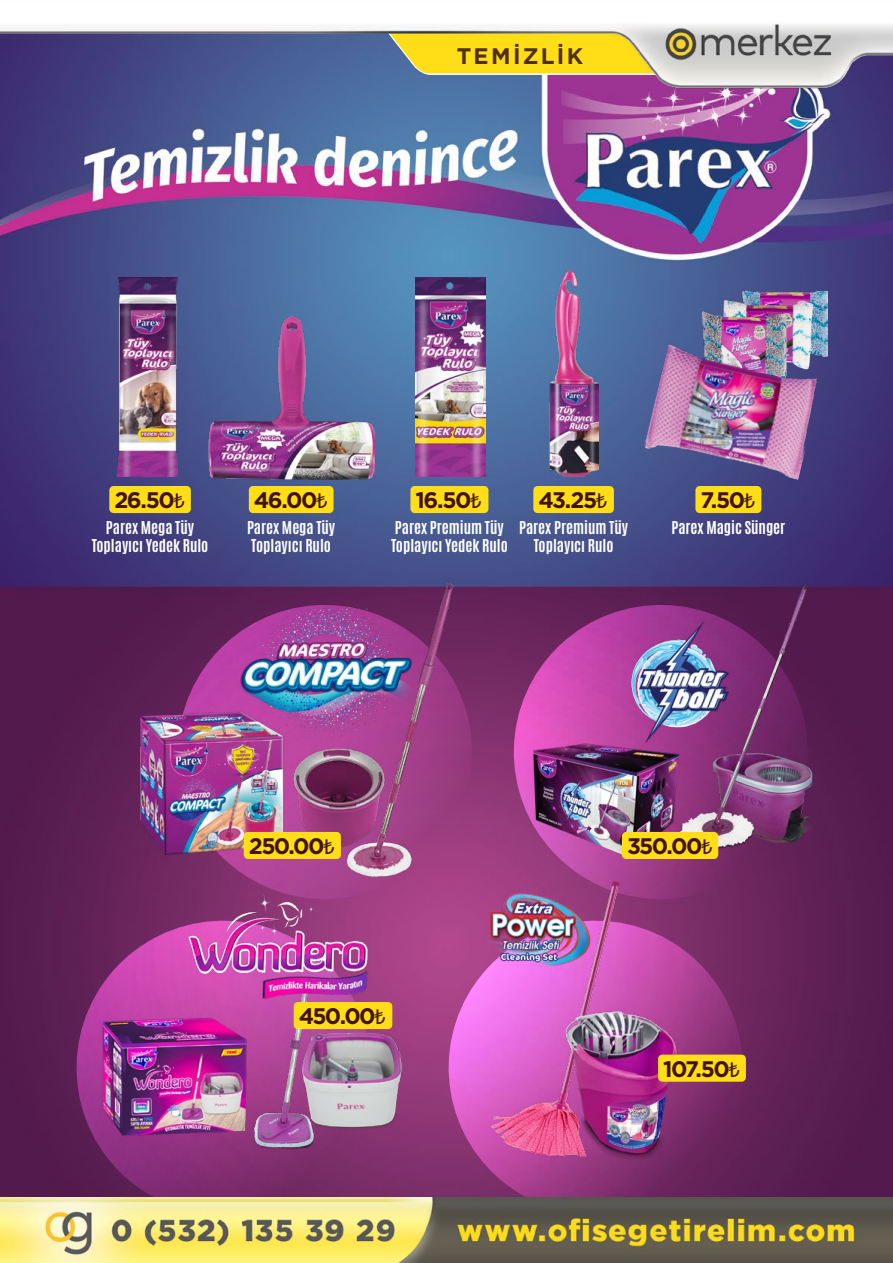
<style>
.page{position:relative;width:893px;height:1263px;background:#fff}
.page>*{position:absolute;margin:0;border:0;box-sizing:border-box;transform-origin:0 0}
.t1{font:700 22.5px "Gotham";letter-spacing:-.07em;color:#421400}
.t2{font:700 22.5px "Gotham";letter-spacing:.105em;color:#512f13}
.t3{font:700 15px/18px "Antonio";color:#fff;text-align:center}
.s1{font-family:"Myriad Pro";font-weight:400}
</style>
<div class="page">
<img style="left:0;top:89px;width:893px;height:1108px">
<svg style="left:429px;top:588px;width:60px;height:328px;background:#8a3472"></svg>
<svg style="left:497px;top:588px;width:328px;height:328px;background:#752b64"></svg>
<svg style="left:59px;top:903px;width:329px;height:294px;background:#6b255f"></svg>
<svg style="left:431px;top:903px;width:329px;height:294px;background:#8b3578"></svg>
<img style="left:117px;top:278px;width:60px;height:199px">
<img style="left:208px;top:317px;width:166px;height:162px">
<img style="left:415px;top:277px;width:71px;height:199px">
<img style="left:549px;top:270px;width:49px;height:207px">
<img style="left:118px;top:571px;width:361px;height:316px">
<img style="left:509px;top:572px;width:333px;height:313px">
<img style="left:475px;top:869px;width:208px;height:296px">
<img style="left:75px;top:883px;width:354px;height:284px">
<img style="left:703px;top:289px;width:125px;height:89px">
<img style="left:644px;top:340px;width:179px;height:144px">
<div style="left:109px;top:486px;width:82px;height:27px;background:#ffde17;border-radius:4px"></div>
<div style="left:410px;top:486px;width:78px;height:27px;background:#ffde17;border-radius:4px"></div>
<div style="left:249px;top:486px;width:85px;height:27px;background:#ffde17;border-radius:4px"></div>
<div style="left:533px;top:486px;width:81px;height:27px;background:#ffde17;border-radius:4px"></div>
<div style="left:695px;top:486px;width:66px;height:27px;background:#ffde17;border-radius:4px"></div>
<div style="left:244px;top:832px;width:97px;height:27px;background:#ffde17;border-radius:4px"></div>
<div style="left:622px;top:832px;width:96px;height:27px;background:#ffde17;border-radius:4px"></div>
<div style="left:658px;top:1054px;width:88px;height:28px;background:#ffde17;border-radius:4px"></div>
<div style="left:294px;top:1002px;width:98px;height:27px;background:#ffde17;border-radius:4px"></div>
<img style="left:0;top:1197px;width:893px;height:66px">
<img style="left:0;top:24px;width:893px;height:65px">
<h1 class="t2" style="left:457px;top:43px;width:128px">TEMİZLİK</h1>
<h1 class="t1" style="left:114px;top:487px;width:72px">26.50<span class="s1">₺</span></h1>
<h1 class="t1" style="left:254px;top:487px;width:76px">46.00<span class="s1">₺</span></h1>
<h1 class="t1" style="left:416px;top:487px;width:68px">16.50<span class="s1">₺</span></h1>
<h1 class="t1" style="left:538px;top:487px;width:71px">43.25<span class="s1">₺</span></h1>
<h1 class="t1" style="left:700px;top:487px;width:57px">7.50<span class="s1">₺</span></h1>
<p class="t3" style="left:92px;top:519px;width:118px">Parex Mega Tüy<br>Toplayıcı Yedek Rulo</p>
<p class="t3" style="left:391px;top:519px;width:118px;text-align:left">Parex Premium Tüy<br>Toplayıcı Yedek Rulo</p>
<p class="t3" style="left:247px;top:519px;width:90px;text-align:left">Parex Mega Tüy<br>Toplayıcı Rulo</p>
<p class="t3" style="left:519px;top:519px;width:110px">Parex Premium Tüy<br>Toplayıcı Rulo</p>
<p class="t3" style="left:671px;top:519px;width:115px">Parex Magic Sünger</p>
<h1 class="t1" style="left:249px;top:833px;width:88px">250.00<span class="s1">₺</span></h1>
<h1 class="t1" style="left:627px;top:833px;width:88px">350.00<span class="s1">₺</span></h1>
<h1 class="t1" style="left:299px;top:1003px;width:89px">450.00<span class="s1">₺</span></h1>
<h1 class="t1" style="left:663px;top:1055px;width:79px">107.50<span class="s1">₺</span></h1>
</div>
